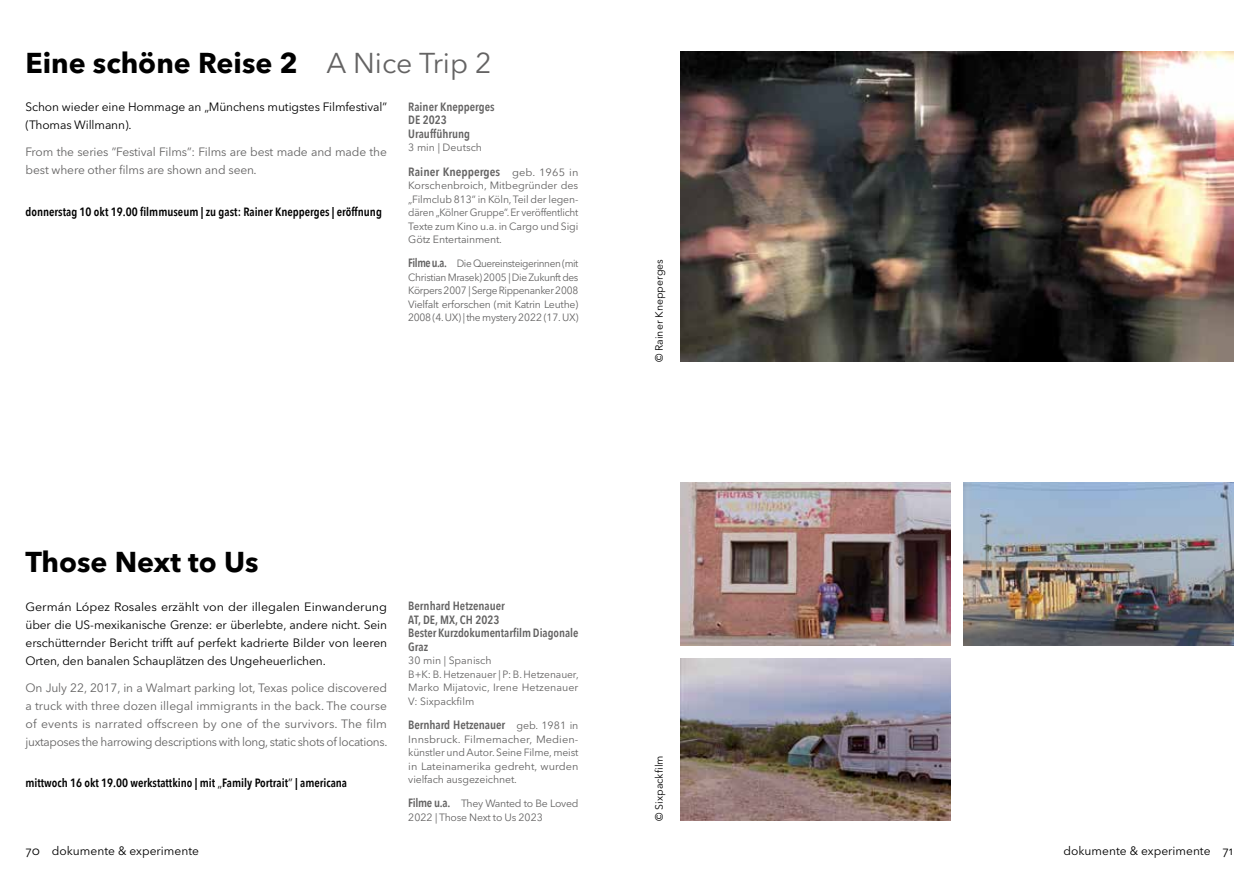
<style>
.page{position:relative;width:1259px;height:893px;background:#fff}
.page>*{position:absolute;margin:0;border:0;box-sizing:border-box;transform-origin:0 0}
.t1{font:700 28.5px "Avenir Next LT Pro";color:#000}
.t2{font:12px/18px "Avenir Next LT Pro";letter-spacing:-.01em;color:#646363}
.t3{font:12px/18px "Avenir Next LT Pro";letter-spacing:-.01em;color:#000;text-align:justify;scale:1.04 1}
.t4{font:600 12px/13.5px "Avenir Next Condensed";color:#646363}
.t5{font:600 12px "Avenir Next Condensed";color:#000}
.t6{font:12px/18px "Avenir Next LT Pro";letter-spacing:-.01em;color:#000}
.t7{font:600 12px "Avenir Next Condensed";color:#646363;scale:1.05 1}
.t8{font:10.5px/13.5px "Avenir Next LT Pro";letter-spacing:-.01em;color:#646363}
.t9{font:10.5px/13.5px "Avenir Next LT Pro";letter-spacing:-.01em;color:#646363;text-align:justify;scale:.95 1}
.t10{font:10.5px/13.5px "Avenir Next LT Pro";letter-spacing:-.01em;color:#646363;text-align:justify;scale:1.05 1}
.t11{font:10.5px "Avenir Next LT Pro";color:#000}
.s1{font-weight:400;color:#646363}
.s2{font-family:"Avenir Next LT Pro";font-weight:400;font-size:10.5px}
.s3{font-family:"Avenir Next Condensed";font-weight:600;font-size:12px}
.s4{font-style:italic}
.s5{font-family:"Avenir Next LT Pro";font-weight:400}
</style>
<div class="page">
<img style="left:680px;top:483px;width:270px;height:163px">
<img style="left:963px;top:483px;width:270px;height:162px">
<img style="left:680px;top:658px;width:270px;height:163px">
<img style="left:680px;top:51px;width:553px;height:311px">
<h1 class="t1" style="left:26px;top:45px;width:468px">Eine schöne Reise 2 <span class="s1">A Nice Trip 2</span></h1>
<p class="t4" style="left:408px;top:100px;width:88px">Rainer Knepperges<br>DE 2023<br>Uraufführung</p>
<p class="t8" style="left:408px;top:141px;width:75px">3 min | Deutsch</p>
<p class="t7" style="left:408px;top:161px;width:163px">Rainer Knepperges <span class="s2">geb. 1965 in</span></p>
<p class="t8" style="left:408px;top:179px;width:172px;text-align:justify">Korschenbroich, Mitbegründer des „Filmclub 813” in Köln, Teil der legen&shy;dären „Kölner Gruppe”. Er veröffentlicht Texte zum Kino u.a. in Cargo und Sigi Götz Entertainment.</p>
<p class="t9" style="left:408px;top:257px;width:181px"><span class="s3">Filme u.a.</span> Die Quereinsteigerinnen (mit Christian Mrasek) 2005 | Die Zukunft des Körpers 2007 | Serge Rippenanker 2008<br>Vielfalt erforschen (mit Katrin Leuthe)<br>2008 (4. UX) | the mystery 2022 (17. UX)</p>
<p class="t6" style="left:26px;top:98px;width:363px">Schon wieder eine Hommage an „Münchens mutigstes Filmfestival” (Thomas Willmann).</p>
<p class="t2" style="left:26px;top:143px;width:363px">From the series ”Festival Films”: Films are best made and made the best where other films are shown and seen<span class="s4">.</span></p>
<p class="t5" style="left:26px;top:202px;width:358px">donnerstag 10 okt 19.00 filmmuseum | zu gast: Rainer Knepperges | eröffnung</p>
<h1 class="t1" style="left:26px;top:545px;width:234px">Those Next to Us</h1>
<p class="t3" style="left:26px;top:597px;width:349px">Germán López Rosales erzählt von der illegalen Einwanderung über die US-mexikanische Grenze: er überlebte, andere nicht. Sein erschütternder Bericht trifft auf perfekt kadrierte Bilder von leeren Orten, den banalen Schauplätzen des Ungeheuerlichen.</p>
<p class="t2" style="left:26px;top:678px;width:363px;text-align:justify">On July 22, 2017, in a Walmart parking lot, Texas police discovered a truck with three dozen illegal immigrants in the back. The course of events is narrated offscreen by one of the survivors. The film juxtaposes the harrowing descriptions with long, static shots of locations.</p>
<p class="t5" style="left:26px;top:773px;width:323px">mittwoch 16 okt 19.00 werkstattkino | mit <span class="s5">„</span>Family Portrait<span class="s5">”</span> | americana</p>
<p class="t4" style="left:408px;top:599px;width:172px">Bernhard Hetzenauer<br>AT, DE, MX, CH 2023<br>Bester Kurzdokumentarfilm Diagonale<br>Graz</p>
<p class="t8" style="left:408px;top:654px;width:172px">30 min | Spanisch<br>B+K: B. Hetzenauer | P: B. Hetzenauer,<br>Marko Mijatovic, Irene Hetzenauer<br>V: Sixpackfilm</p>
<p class="t4" style="left:408px;top:718px;width:172px">Bernhard Hetzenauer <span class="s2">geb. 1981 in</span></p>
<p class="t10" style="left:408px;top:732px;width:163px">Innsbruck. Filmemacher, Medien&shy;künstler und Autor. Seine Filme, meist in Lateinamerika gedreht, wurden vielfach ausgezeichnet.</p>
<p class="t8" style="left:408px;top:797px;width:172px"><span class="s3">Filme u.a.</span> They Wanted to Be Loved<br>2022 | Those Next to Us 2023</p>
<p class="t11" style="left:653px;top:362px;width:104px;rotate:-90deg">© Rainer Knepperges</p>
<p class="t11" style="left:653px;top:821px;width:67px;rotate:-90deg">© Sixpackfilm</p>
<p class="t6" style="left:26px;top:842px;width:175px">70 dokumente &amp; experimente</p>
<p class="t6" style="left:1063px;top:842px;width:171px">dokumente &amp; experimente 71</p>
</div>
